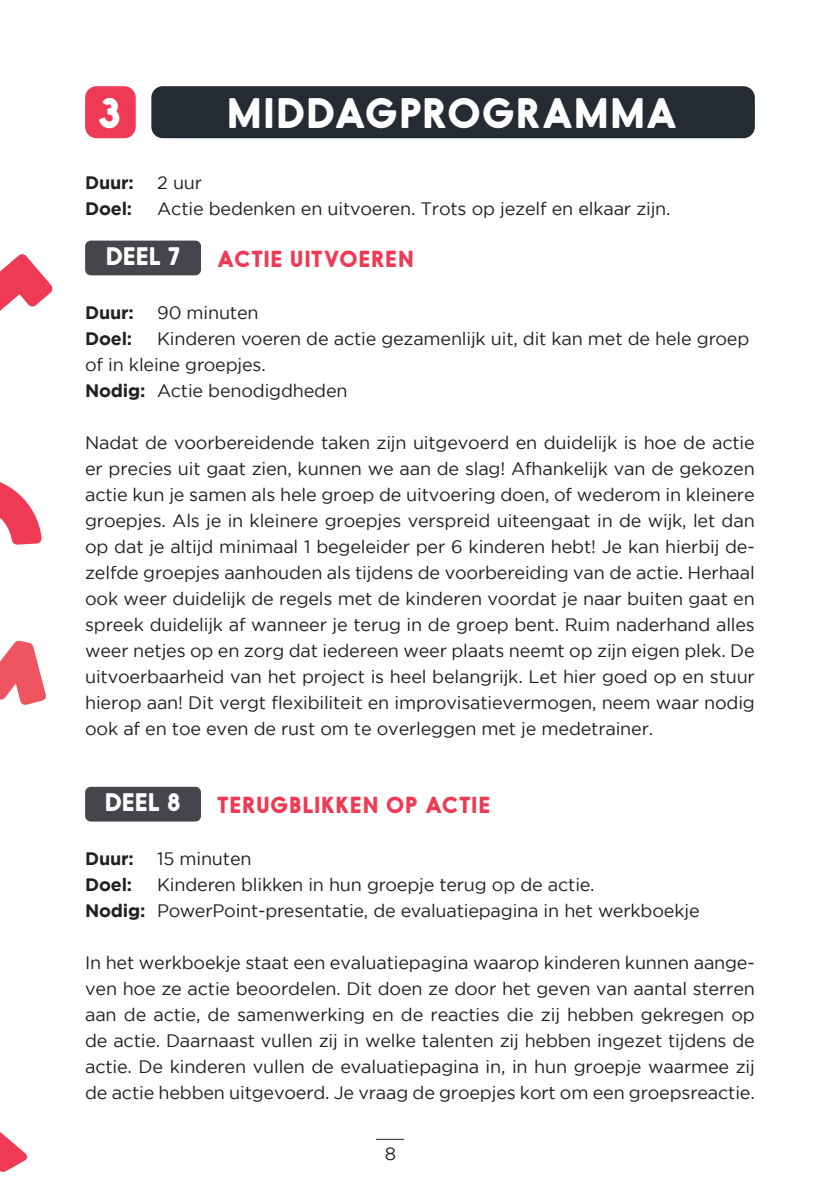
<style>
.page{position:relative;width:840px;height:1191px;background:#fff}
.page>*{position:absolute;margin:0;border:0;box-sizing:border-box;transform-origin:0 0}
.t1{font:700 40.4px "Odudo Soft";letter-spacing:.035em;color:#fff}
.t2{font:700 24px "Odudo Soft";letter-spacing:.025em;color:#fff}
.t3{font:700 22px "Odudo Soft";letter-spacing:.045em;color:#ee3a54}
.t4{font:18px/26px "Gotham";letter-spacing:-.01em;color:#231f20;text-align:justify}
.t5{font:18px/26px "Gotham";letter-spacing:-.01em;color:#231f20}
.t6{font:700 18px "Gotham";letter-spacing:-.01em;color:#231f20}
.s1{font-weight:700}
</style>
<div class="page">
<svg style="left:0;top:1132px;width:28px;height:40px"></svg>
<svg style="left:0;top:254px;width:53px;height:57px"></svg>
<svg style="left:0;top:640px;width:46px;height:65px"></svg>
<svg style="left:0;top:482px;width:42px;height:63px"></svg>
<div style="left:151px;top:86px;width:603px;height:52px;background:#252b33;border-radius:11px"></div>
<div style="left:85px;top:86px;width:51px;height:52px;background:#ee3a54;border-radius:11px"></div>
<div style="left:85px;top:241px;width:116px;height:34px;background:#44464c;border-radius:6px"></div>
<div style="left:85px;top:787px;width:116px;height:34px;background:#44464c;border-radius:6px"></div>
<svg style="left:376px;top:1138px;width:28px;height:1px"></svg>
<h1 class="t1" style="left:98px;top:87px;width:26px">3</h1>
<h1 class="t1" style="left:227px;top:87px;width:451px">MIDDAGPROGRAMMA</h1>
<p class="t6" style="left:85px;top:172px;width:50px">Duur:</p>
<p class="t4" style="left:157px;top:169px;width:46px">2 uur</p>
<p class="t6" style="left:85px;top:198px;width:49px">Doel:</p>
<p class="t4" style="left:157px;top:195px;width:514px">Actie bedenken en uitvoeren. Trots op jezelf en elkaar zijn.</p>
<h2 class="t2" style="left:106px;top:240px;width:75px">DEEL 7</h2>
<p class="t3" style="left:217px;top:245px;width:197px">ACTIE UITVOEREN</p>
<p class="t6" style="left:85px;top:302px;width:50px">Duur:</p>
<p class="t4" style="left:157px;top:299px;width:103px">90 minuten</p>
<p class="t6" style="left:85px;top:328px;width:49px">Doel:</p>
<p class="t5" style="left:85px;top:325px;width:665px;text-indent:72px">Kinderen voeren de actie gezamenlijk uit, dit kan met de hele groep of in kleine groepjes.<br><span class="s1">Nodig:</span> Actie benodigdheden</p>
<p class="t4" style="left:85px;top:429px;width:671px">Nadat de voorbereidende taken zijn uitgevoerd en duidelijk is hoe de actie er precies uit gaat zien, kunnen we aan de slag! Afhankelijk van de gekozen actie kun je samen als hele groep de uitvoering doen, of wederom in kleinere groepjes. Als je in kleinere groepjes verspreid uiteengaat in de wijk, let dan op dat je altijd minimaal 1 begeleider per 6 kinderen hebt! Je kan hierbij de&shy;zelfde groepjes aanhouden als tijdens de voorbereiding van de actie. Herhaal ook weer duidelijk de regels met de kinderen voordat je naar buiten gaat en spreek duidelijk af wanneer je terug in de groep bent. Ruim naderhand alles weer netjes op en zorg dat iedereen weer plaats neemt op zijn eigen plek. De uitvoerbaarheid van het project is heel belangrijk. Let hier goed op en stuur hierop aan! Dit vergt flexibiliteit en improvisatievermogen, neem waar nodig ook af en toe even de rust om te overleggen met je medetrainer.</p>
<h2 class="t2" style="left:105px;top:786px;width:77px">DEEL 8</h2>
<p class="t3" style="left:217px;top:791px;width:274px">TERUGBLIKKEN OP ACTIE</p>
<p class="t6" style="left:85px;top:848px;width:50px">Duur:</p>
<p class="t4" style="left:157px;top:845px;width:96px">15 minuten</p>
<p class="t6" style="left:85px;top:874px;width:49px">Doel:</p>
<p class="t5" style="left:85px;top:871px;width:615px;text-indent:72px">Kinderen blikken in hun groepje terug op de actie.<br><span class="s1">Nodig:</span> PowerPoint-presentatie, de evaluatiepagina in het werkboekje</p>
<p class="t4" style="left:85px;top:949px;width:671px">In het werkboekje staat een evaluatiepagina waarop kinderen kunnen aange&shy;ven hoe ze actie beoordelen. Dit doen ze door het geven van aantal sterren aan de actie, de samenwerking en de reacties die zij hebben gekregen op de actie. Daarnaast vullen zij in welke talenten zij hebben ingezet tijdens de actie. De kinderen vullen de evaluatiepagina in, in hun groepje waarmee zij de actie hebben uitgevoerd. Je vraag de groepjes kort om een groepsreactie.</p>
<p class="t5" style="left:384px;top:1140px;width:13px">8</p>
</div>
